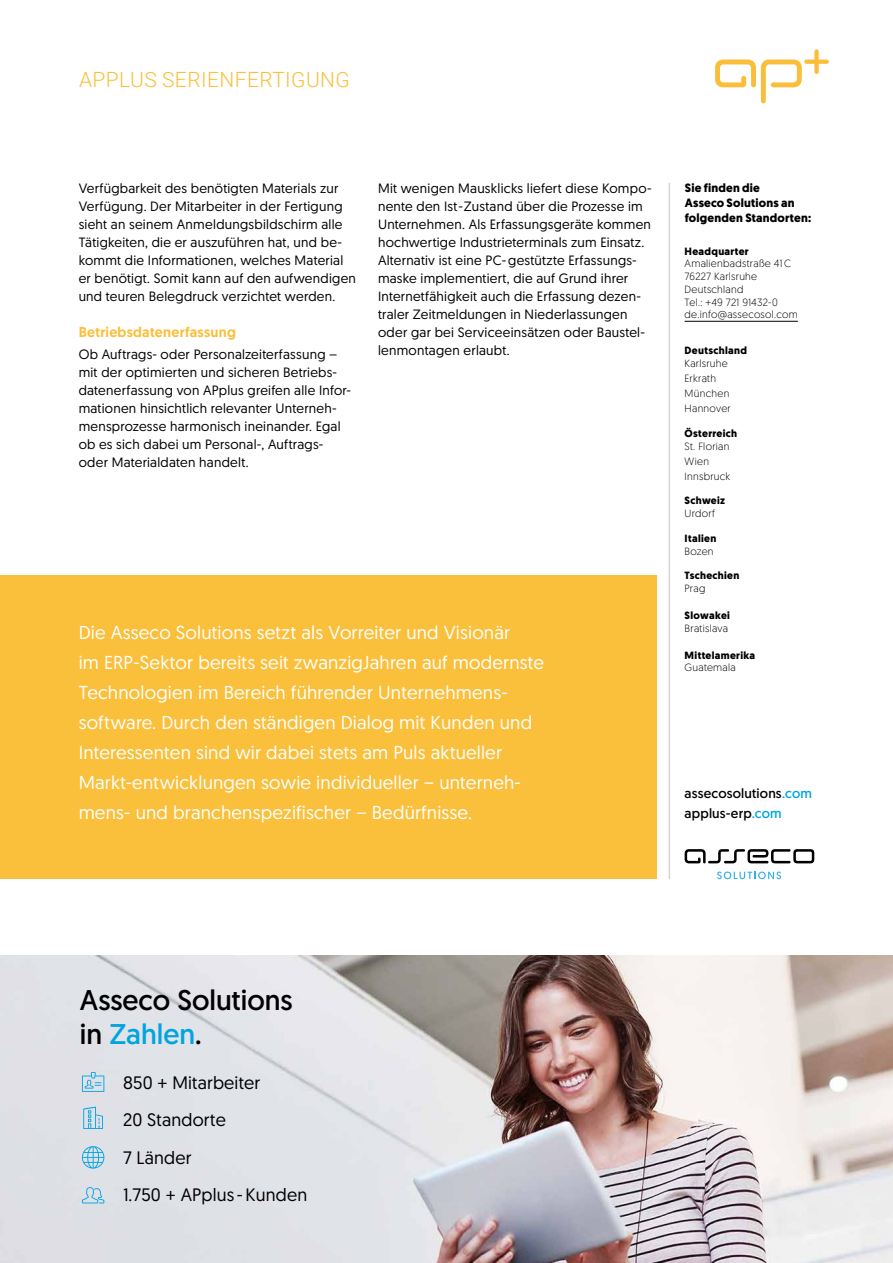
<style>
.page{position:relative;width:893px;height:1263px;background:#fff}
.page>*{position:absolute;margin:0;border:0;box-sizing:border-box;transform-origin:0 0}
.t1{font:28.5px/34.2px "Geomanist";color:#000}
.t2{font:300 21px "Roboto";letter-spacing:.02em;color:#fabf3b}
.t3{font:18.75px/30px "Geomanist";letter-spacing:.01em;color:#fff}
.t4{font:18px/37.5px "Geomanist";letter-spacing:.01em;color:#000}
.t5{font:500 14.25px "Geomanist";letter-spacing:.02em;color:#fabf3b}
.t6{font:13.5px/18px "Geomanist";letter-spacing:.02em;color:#000}
.t7{font:13.5px/20.1px "Geomanist";letter-spacing:.015em;color:#000}
.t8{font:700 12px/15px "Geomanist";letter-spacing:.015em;color:#000}
.t9{font:300 10.5px/15px "Geomanist";letter-spacing:.025em;color:#000}
.t10{font:700 10.5px "Geomanist";letter-spacing:.03em;color:#000}
.s1{color:#00a4e0}
</style>
<div class="page">
<div style="left:0;top:576px;width:656px;height:303px;background:#fabf3b"></div>
<svg style="left:685px;top:849px;width:129px;height:14px"></svg>
<svg style="left:717px;top:871px;width:64px;height:8px"></svg>
<img style="left:0;top:955px;width:893px;height:308px">
<hr style="left:669px;top:183px;width:1px;height:696px;background:#878787">
<hr style="left:685px;top:321px;width:113px;height:1px;background:#000">
<svg style="left:82px;top:1072px;width:22px;height:20px"></svg>
<svg style="left:82px;top:1146px;width:22px;height:22px"></svg>
<svg style="left:82px;top:1187px;width:22px;height:16px"></svg>
<svg style="left:83px;top:1106px;width:20px;height:23px"></svg>
<svg style="left:715px;top:49px;width:114px;height:54px"></svg>
<h2 class="t2" style="left:79px;top:65px;width:272px">APPLUS SERIENFERTIGUNG</h2>
<p class="t6" style="left:79px;top:179px;width:279px">Verfügbarkeit des benötigten Materials zur Verfügung. Der Mitarbeiter in der Fertigung sieht an seinem Anmeldungsbildschirm alle Tätigkeiten, die er auszuführen hat, und be&shy;kommt die Informationen, welches Material er benötigt. Somit kann auf den aufwendigen und teuren Belegdruck verzichtet werden.</p>
<p class="t5" style="left:79px;top:323px;width:159px">Betriebsdatenerfassung</p>
<p class="t6" style="left:79px;top:345px;width:274px">Ob Auftrags- oder Personalzeiterfassung – mit der optimierten und sicheren Betriebs&shy;datenerfassung von APplus greifen alle Infor&shy;mationen hinsichtlich relevanter Unterneh&shy;mensprozesse harmonisch ineinander. Egal ob es sich dabei um Personal-, Auftrags&shy;oder Materialdaten handelt.</p>
<p class="t6" style="left:378px;top:179px;width:275px">Mit wenigen Mausklicks liefert diese Kompo&shy;nente den Ist-Zustand über die Prozesse im Unternehmen. Als Erfassungsgeräte kommen hochwertige Industrieterminals zum Einsatz.<br>Alternativ ist eine PC- gestützte Erfassungs&shy;maske implementiert, die auf Grund ihrer Internetfähigkeit auch die Erfassung dezen&shy;traler Zeitmeldungen in Niederlassungen oder gar bei Serviceeinsätzen oder Baustel&shy;lenmontagen erlaubt.</p>
<p class="t3" style="left:79px;top:617px;width:467px">Die Asseco Solutions setzt als Vorreiter und Visionär<br>im ERP-Sektor bereits seit zwanzigJahren auf modernste Technologien im Bereich führender Unternehmens&shy;software. Durch den ständigen Dialog mit Kunden und Interessenten sind wir dabei stets am Puls aktueller Markt-entwicklungen sowie individueller − unterneh&shy;mens- und branchenspezifischer − Bedürfnisse.</p>
<p class="t8" style="left:685px;top:180px;width:128px">Sie finden die<br>Asseco Solutions an folgenden Standorten:</p>
<p class="t10" style="left:685px;top:244px;width:66px">Headquarter</p>
<p class="t9" style="left:685px;top:257px;width:115px;line-height:12.8px">Amalienbadstraße 41C<br>76227 Karlsruhe<br>Deutschland<br>Tel.: +49 721 91432-0 de.info@assecosol.com</p>
<p class="t10" style="left:685px;top:344px;width:64px">Deutschland</p>
<p class="t9" style="left:685px;top:355px;width:48px">Karlsruhe<br>Erkrath<br>München<br>Hannover</p>
<p class="t10" style="left:685px;top:426px;width:54px">Österreich</p>
<p class="t9" style="left:685px;top:438px;width:47px">St. Florian<br>Wien<br>Innsbruck</p>
<p class="t10" style="left:685px;top:494px;width:42px">Schweiz</p>
<p class="t9" style="left:685px;top:505px;width:32px">Urdorf</p>
<p class="t10" style="left:685px;top:531px;width:33px">Italien</p>
<p class="t9" style="left:685px;top:543px;width:31px">Bozen</p>
<p class="t10" style="left:685px;top:569px;width:56px">Tschechien</p>
<p class="t9" style="left:685px;top:580px;width:22px">Prag</p>
<p class="t10" style="left:685px;top:608px;width:47px">Slowakei</p>
<p class="t9" style="left:685px;top:620px;width:45px">Bratislava</p>
<p class="t10" style="left:685px;top:648px;width:72px">Mittelamerika</p>
<p class="t9" style="left:685px;top:660px;width:53px">Guatemala</p>
<p class="t7" style="left:685px;top:783px;width:129px">assecosolutions<span class="s1">.com </span>applus-erp<span class="s1">.com</span></p>
<h1 class="t1" style="left:80px;top:982px;width:214px">Asseco Solutions in <span class="s1">Zahlen</span>.</h1>
<h3 class="t4" style="left:123px;top:1063px;width:186px">850 + Mitarbeiter<br>20 Standorte<br>7 Länder<br>1.750 + APplus - Kunden</h3>
</div>
